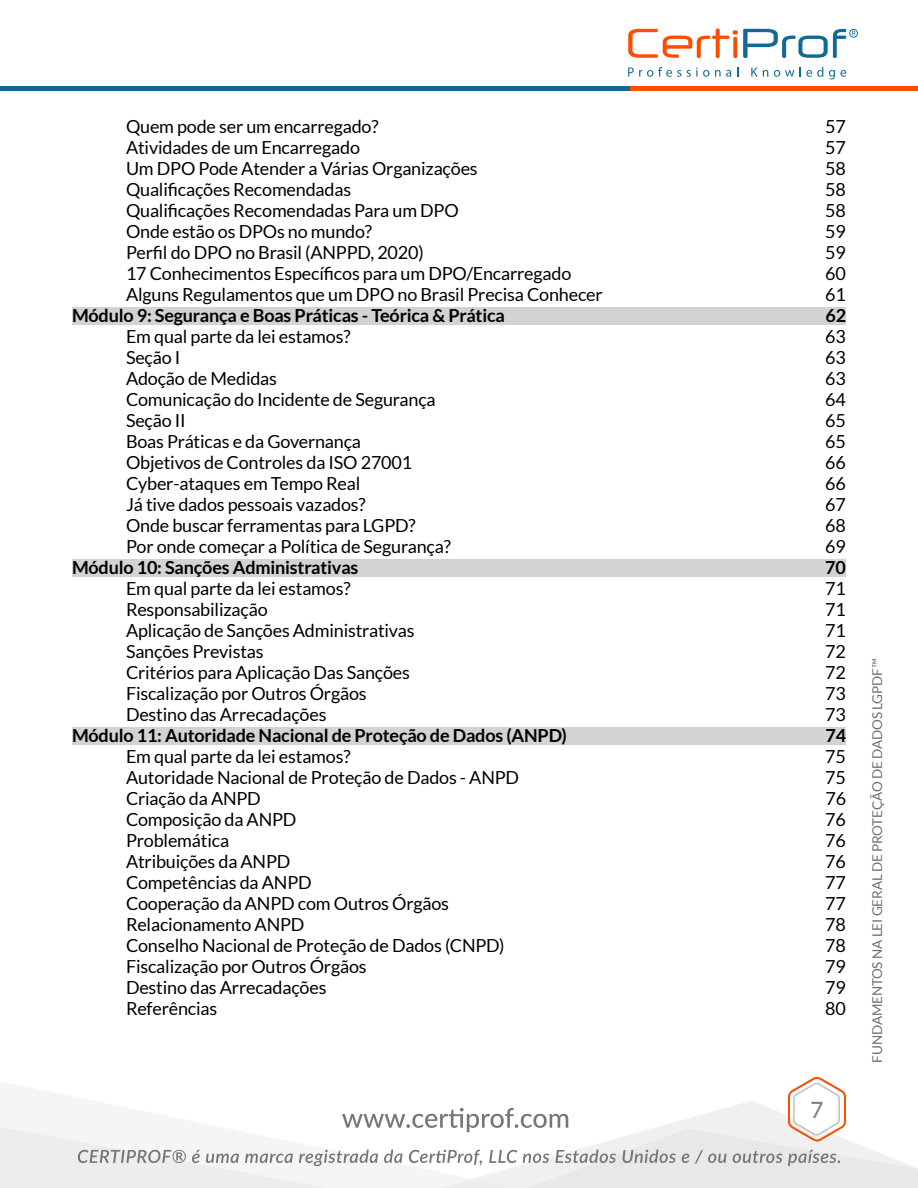
<style>
.page{position:relative;width:918px;height:1188px;background:#fff}
.page>*{position:absolute;margin:0;border:0;box-sizing:border-box;transform-origin:0 0}
.t1{font:500 22.5px "Lato";color:#808285}
.t2{font:18px "Lato";letter-spacing:-.01em;color:#000}
.t3{font:700 18px "Lato";letter-spacing:-.01em;color:#000}
.t4{font:13.5px "Lato";letter-spacing:-.01em;color:#6d6e71}
</style>
<div class="page">
<svg style="left:628px;top:67px;width:81px;height:10px"></svg>
<svg style="left:715px;top:70px;width:16px;height:7px"></svg>
<svg style="left:751px;top:68px;width:17px;height:9px"></svg>
<svg style="left:774px;top:70px;width:20px;height:7px"></svg>
<svg style="left:800px;top:67px;width:23px;height:10px"></svg>
<svg style="left:829px;top:70px;width:17px;height:9px"></svg>
<svg style="left:628px;top:29px;width:230px;height:29px"></svg>
<div style="left:0;top:86px;width:631px;height:5px;background:#126994"></div>
<div style="left:631px;top:86px;width:287px;height:5px;background:#ff4d00"></div>
<svg style="left:0;top:1077px;width:918px;height:111px"></svg>
<div style="left:72px;top:308px;width:774px;height:18px;background:#d1d3d4"></div>
<div style="left:72px;top:560px;width:774px;height:18px;background:#d1d3d4"></div>
<div style="left:72px;top:728px;width:774px;height:18px;background:#d1d3d4"></div>
<p class="t2" style="left:126px;top:116px;width:254px">Quem pode ser um encarregado?</p>
<p class="t2" style="left:825px;top:116px;width:22px">57</p>
<p class="t2" style="left:126px;top:137px;width:236px">Atividades de um Encarregado</p>
<p class="t2" style="left:825px;top:137px;width:22px">57</p>
<p class="t2" style="left:126px;top:158px;width:353px">Um DPO Pode Atender a Várias Organizações</p>
<p class="t2" style="left:825px;top:158px;width:22px">58</p>
<p class="t2" style="left:126px;top:179px;width:227px">Qualificações Recomendadas</p>
<p class="t2" style="left:825px;top:179px;width:22px">58</p>
<p class="t2" style="left:126px;top:200px;width:334px">Qualificações Recomendadas Para um DPO</p>
<p class="t2" style="left:825px;top:200px;width:22px">58</p>
<p class="t2" style="left:126px;top:221px;width:248px">Onde estão os DPOs no mundo?</p>
<p class="t2" style="left:825px;top:221px;width:22px">59</p>
<p class="t2" style="left:126px;top:242px;width:299px">Perfil do DPO no Brasil (ANPPD, 2020)</p>
<p class="t2" style="left:825px;top:242px;width:22px">59</p>
<p class="t2" style="left:126px;top:263px;width:447px">17 Conhecimentos Específicos para um DPO/Encarregado</p>
<p class="t2" style="left:825px;top:263px;width:22px">60</p>
<p class="t2" style="left:126px;top:284px;width:478px">Alguns Regulamentos que um DPO no Brasil Precisa Conhecer</p>
<p class="t2" style="left:825px;top:284px;width:22px">61</p>
<p class="t3" style="left:72px;top:305px;width:434px">Módulo 9: Segurança e Boas Práticas - Teórica &amp; Prática</p>
<p class="t3" style="left:825px;top:305px;width:22px">62</p>
<p class="t2" style="left:126px;top:327px;width:226px">Em qual parte da lei estamos?</p>
<p class="t2" style="left:825px;top:327px;width:22px">63</p>
<p class="t2" style="left:126px;top:348px;width:56px">Seção I</p>
<p class="t2" style="left:825px;top:348px;width:22px">63</p>
<p class="t2" style="left:126px;top:369px;width:153px">Adoção de Medidas</p>
<p class="t2" style="left:825px;top:369px;width:22px">63</p>
<p class="t2" style="left:126px;top:390px;width:311px">Comunicação do Incidente de Segurança</p>
<p class="t2" style="left:825px;top:390px;width:22px">64</p>
<p class="t2" style="left:126px;top:411px;width:61px">Seção II</p>
<p class="t2" style="left:825px;top:411px;width:22px">65</p>
<p class="t2" style="left:126px;top:432px;width:237px">Boas Práticas e da Governança</p>
<p class="t2" style="left:825px;top:432px;width:22px">65</p>
<p class="t2" style="left:126px;top:453px;width:288px">Objetivos de Controles da ISO 27001</p>
<p class="t2" style="left:825px;top:453px;width:22px">66</p>
<p class="t2" style="left:126px;top:474px;width:236px">Cyber-ataques em Tempo Real</p>
<p class="t2" style="left:825px;top:474px;width:22px">66</p>
<p class="t2" style="left:126px;top:495px;width:241px">Já tive dados pessoais vazados?</p>
<p class="t2" style="left:825px;top:495px;width:22px">67</p>
<p class="t2" style="left:126px;top:516px;width:291px">Onde buscar ferramentas para LGPD?</p>
<p class="t2" style="left:825px;top:516px;width:22px">68</p>
<p class="t2" style="left:126px;top:537px;width:326px">Por onde começar a Política de Segurança?</p>
<p class="t2" style="left:825px;top:537px;width:22px">69</p>
<p class="t3" style="left:72px;top:557px;width:288px">Módulo 10: Sanções Administrativas</p>
<p class="t3" style="left:825px;top:557px;width:22px">70</p>
<p class="t2" style="left:126px;top:579px;width:226px">Em qual parte da lei estamos?</p>
<p class="t2" style="left:825px;top:579px;width:22px">71</p>
<p class="t2" style="left:126px;top:600px;width:143px">Responsabilização</p>
<p class="t2" style="left:825px;top:600px;width:22px">71</p>
<p class="t2" style="left:126px;top:621px;width:290px">Aplicação de Sanções Administrativas</p>
<p class="t2" style="left:825px;top:621px;width:22px">71</p>
<p class="t2" style="left:126px;top:642px;width:139px">Sanções Previstas</p>
<p class="t2" style="left:825px;top:642px;width:22px">72</p>
<p class="t2" style="left:126px;top:663px;width:286px">Critérios para Aplicação Das Sanções</p>
<p class="t2" style="left:825px;top:663px;width:22px">72</p>
<p class="t2" style="left:126px;top:684px;width:242px">Fiscalização por Outros Órgãos</p>
<p class="t2" style="left:825px;top:684px;width:22px">73</p>
<p class="t2" style="left:126px;top:705px;width:202px">Destino das Arrecadações</p>
<p class="t2" style="left:825px;top:705px;width:22px">73</p>
<p class="t3" style="left:72px;top:725px;width:497px">Módulo 11: Autoridade Nacional de Proteção de Dados (ANPD)</p>
<p class="t3" style="left:825px;top:725px;width:22px">74</p>
<p class="t2" style="left:126px;top:747px;width:226px">Em qual parte da lei estamos?</p>
<p class="t2" style="left:825px;top:747px;width:22px">75</p>
<p class="t2" style="left:126px;top:768px;width:395px">Autoridade Nacional de Proteção de Dados - ANPD</p>
<p class="t2" style="left:825px;top:768px;width:22px">75</p>
<p class="t2" style="left:126px;top:789px;width:136px">Criação da ANPD</p>
<p class="t2" style="left:825px;top:789px;width:22px">76</p>
<p class="t2" style="left:126px;top:810px;width:172px">Composição da ANPD</p>
<p class="t2" style="left:825px;top:810px;width:22px">76</p>
<p class="t2" style="left:126px;top:831px;width:105px">Problemática</p>
<p class="t2" style="left:825px;top:831px;width:22px">76</p>
<p class="t2" style="left:126px;top:852px;width:166px">Atribuições da ANPD</p>
<p class="t2" style="left:825px;top:852px;width:22px">76</p>
<p class="t2" style="left:126px;top:873px;width:187px">Competências da ANPD</p>
<p class="t2" style="left:825px;top:873px;width:22px">77</p>
<p class="t2" style="left:126px;top:894px;width:325px">Cooperação da ANPD com Outros Órgãos</p>
<p class="t2" style="left:825px;top:894px;width:22px">77</p>
<p class="t2" style="left:126px;top:915px;width:180px">Relacionamento ANPD</p>
<p class="t2" style="left:825px;top:915px;width:22px">78</p>
<p class="t2" style="left:126px;top:936px;width:380px">Conselho Nacional de Proteção de Dados (CNPD)</p>
<p class="t2" style="left:825px;top:936px;width:22px">78</p>
<p class="t2" style="left:126px;top:957px;width:242px">Fiscalização por Outros Órgãos</p>
<p class="t2" style="left:825px;top:957px;width:22px">79</p>
<p class="t2" style="left:126px;top:978px;width:202px">Destino das Arrecadações</p>
<p class="t2" style="left:825px;top:978px;width:22px">79</p>
<p class="t2" style="left:126px;top:999px;width:93px">Referências</p>
<p class="t2" style="left:825px;top:999px;width:22px">80</p>
<p class="t1" style="left:810px;top:1094px;width:15px">7</p>
<p class="t4" style="left:870px;top:1063px;width:406px;rotate:-90deg">FUNDAMENTOS NA LEI GERAL DE PROTEÇÃO DE DADOS LGPDF™</p>
</div>
